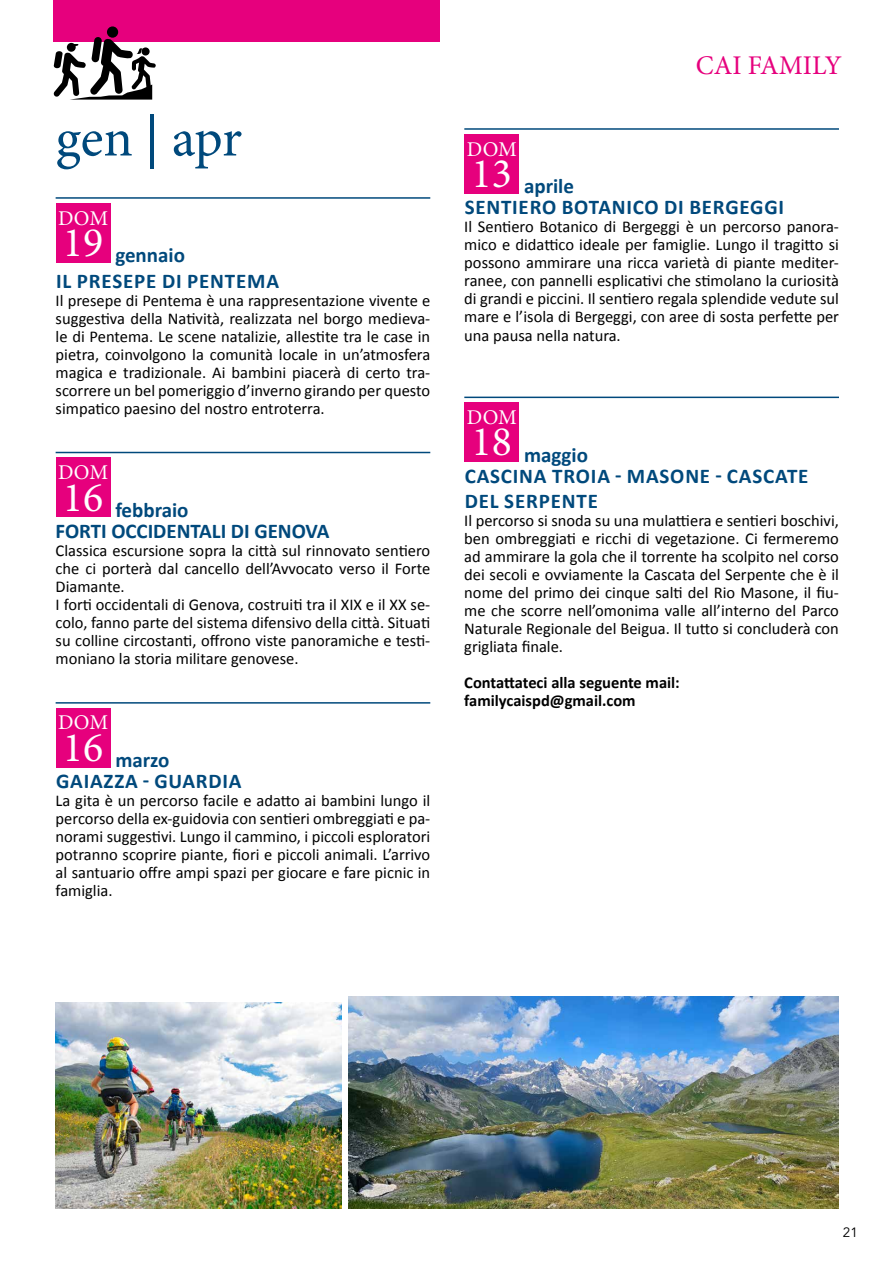
<style>
.page{position:relative;width:893px;height:1263px;background:#fff}
.page>*{position:absolute;margin:0;border:0;box-sizing:border-box;transform-origin:0 0}
.t1{font:54px "Minion Pro";letter-spacing:-.01em;color:#00497c}
.t2{font:27px "Minion Pro";color:#e6007d}
.t3{font:700 21px/21px "Calibri";letter-spacing:.035em;color:#00497c}
.t4{font:700 21px/21px "Calibri";color:#00497c}
.t5{font:21px "Minion Pro";color:#fff}
.t6{font:16.5px/18px "Calibri";color:#000;text-align:justify}
.t7{font:700 16.5px/18px "Calibri";color:#000}
.t8{font:13.5px "Avenir";color:#000}
</style>
<div class="page">
<hr style="left:56px;top:197px;width:374px;height:2px;background:#00497c">
<hr style="left:56px;top:452px;width:374px;height:1px;background:#00497c">
<hr style="left:56px;top:702px;width:374px;height:2px;background:#00497c">
<div style="left:56px;top:203px;width:55px;height:59px;background:#e6007d"></div>
<div style="left:56px;top:457px;width:55px;height:60px;background:#e6007d"></div>
<div style="left:56px;top:708px;width:55px;height:59px;background:#e6007d"></div>
<hr style="left:464px;top:128px;width:375px;height:2px;background:#00497c">
<hr style="left:464px;top:397px;width:375px;height:1px;background:#00497c">
<div style="left:464px;top:134px;width:55px;height:59px;background:#e6007d"></div>
<div style="left:464px;top:402px;width:55px;height:60px;background:#e6007d"></div>
<div style="left:54px;top:0;width:386px;height:42px;background:#e6007d"></div>
<img style="left:56px;top:1002px;width:286px;height:207px">
<div style="left:107px;top:26px;width:11px;height:12px;background:#000;border-radius:50%"></div>
<svg style="left:53px;top:37px;width:103px;height:63px"></svg>
<img style="left:349px;top:996px;width:490px;height:213px">
<h1 class="t1" style="left:56px;top:115px;width:188px">gen | apr</h1>
<p class="t5" style="left:58px;top:209px;width:51px">DOM</p>
<p class="t3" style="left:56px;top:242px;width:225px;line-height:25.2px;text-indent:7px"><sup>19</sup> gennaio<br>IL PRESEPE DI PENTEMA</p>
<p class="t6" style="left:56px;top:291px;width:376px">Il presepe di Pentema è una rappresentazione vivente e suggestiva della Natività, realizzata nel borgo medieva&shy;le di Pentema. Le scene natalizie, allestite tra le case in pietra, coinvolgono la comunità locale in un’atmosfera magica e tradizionale. Ai bambini piacerà di certo tra&shy;scorrere un bel pomeriggio d’inverno girando per questo simpatico paesino del nostro entroterra.</p>
<p class="t5" style="left:58px;top:463px;width:51px">DOM</p>
<p class="t4" style="left:56px;top:499px;width:275px;text-indent:7px"><sup>16</sup> febbraio<br>FORTI OCCIDENTALI DI GENOVA</p>
<p class="t6" style="left:56px;top:541px;width:376px;text-align:left">Classica escursione sopra la città sul rinnovato sentiero che ci porterà dal cancello dell’Avvocato verso il Forte Diamante.<br>I forti occidentali di Genova, costruiti tra il XIX e il XX se&shy;colo, fanno parte del sistema difensivo della città. Situati su colline circostanti, offrono viste panoramiche e testi&shy;moniano la storia militare genovese.</p>
<p class="t5" style="left:58px;top:714px;width:51px">DOM</p>
<p class="t3" style="left:56px;top:749px;width:187px;text-indent:7px"><sup>16</sup> marzo<br>GAIAZZA - GUARDIA</p>
<p class="t6" style="left:56px;top:791px;width:376px">La gita è un percorso facile e adatto ai bambini lungo il percorso della ex-guidovia con sentieri ombreggiati e pa&shy;norami suggestivi. Lungo il cammino, i piccoli esploratori potranno scoprire piante, fiori e piccoli animali. L’arrivo al santuario offre ampi spazi per giocare e fare picnic in famiglia.</p>
<h2 class="t2" style="left:696px;top:53px;width:147px">CAI FAMILY</h2>
<p class="t5" style="left:467px;top:140px;width:51px">DOM</p>
<p class="t3" style="left:465px;top:175px;width:321px;text-indent:7px"><sup>13</sup> aprile<br>SENTIERO BOTANICO DI BERGEGGI</p>
<p class="t6" style="left:464px;top:218px;width:376px">Il Sentiero Botanico di Bergeggi è un percorso panora&shy;mico e didattico ideale per famiglie. Lungo il tragitto si possono ammirare una ricca varietà di piante mediter&shy;ranee, con pannelli esplicativi che stimolano la curiosità di grandi e piccini. Il sentiero regala splendide vedute sul mare e l’isola di Bergeggi, con aree di sosta perfette per una pausa nella natura.</p>
<p class="t5" style="left:467px;top:408px;width:51px">DOM</p>
<p class="t3" style="left:465px;top:444px;width:345px;text-indent:7px"><sup>18</sup> maggio<br>CASCINA TROIA - MASONE - CASCATE</p>
<p class="t3" style="left:465px;top:490px;width:135px">DEL SERPENTE</p>
<p class="t6" style="left:464px;top:511px;width:376px">Il percorso si snoda su una mulattiera e sentieri boschivi, ben ombreggiati e ricchi di vegetazione. Ci fermeremo ad ammirare la gola che il torrente ha scolpito nel corso dei secoli e ovviamente la Cascata del Serpente che è il nome del primo dei cinque salti del Rio Masone, il fiu&shy;me che scorre nell’omonima valle all’interno del Parco Naturale Regionale del Beigua. Il tutto si concluderà con grigliata finale.</p>
<p class="t7" style="left:464px;top:673px;width:217px">Contattateci alla seguente mail: familycaispd@gmail.com</p>
<p class="t8" style="left:843px;top:1224px;width:17px">21</p>
</div>
